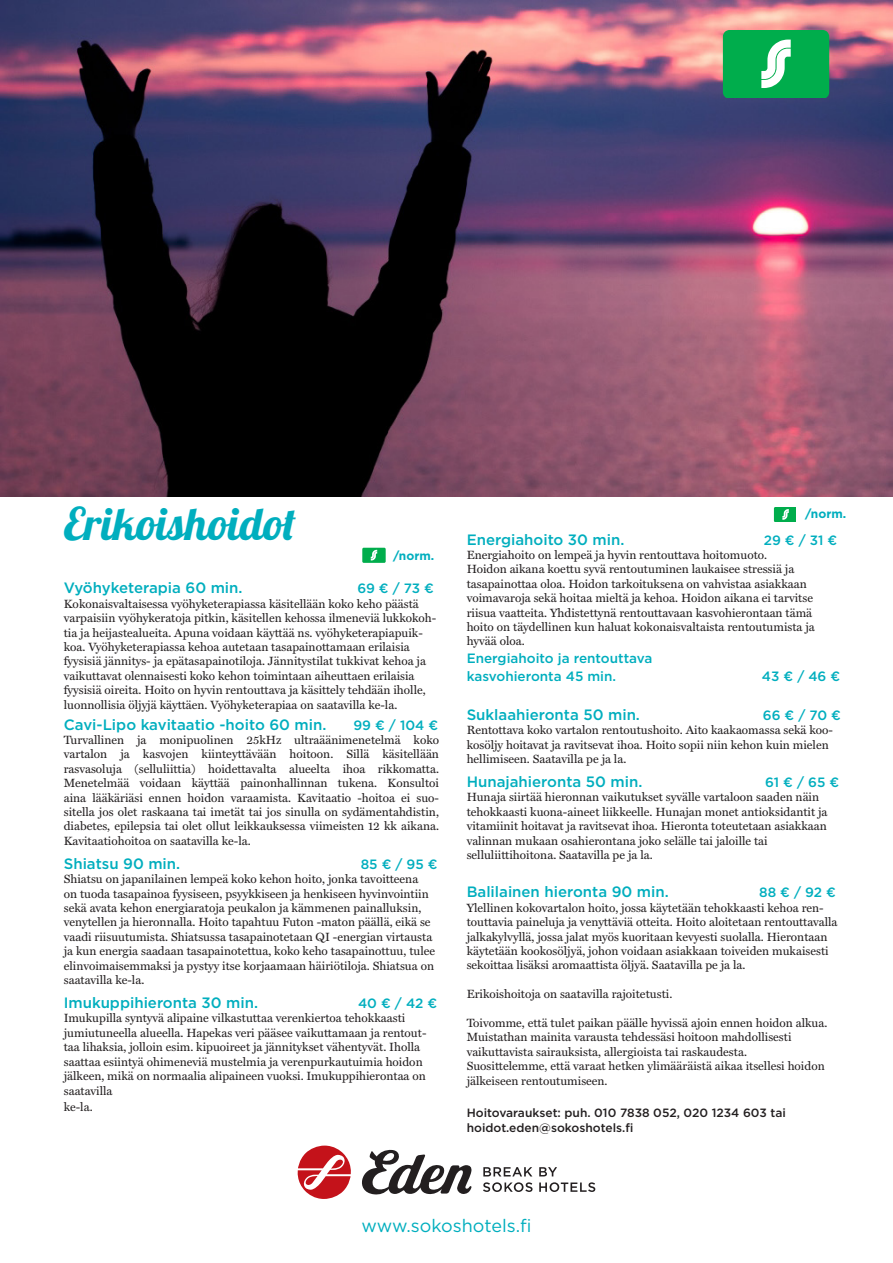
<style>
.page{position:relative;width:893px;height:1263px;background:#fff}
.page>*{position:absolute;margin:0;border:0;box-sizing:border-box;transform-origin:0 0}
.t1{font:45px "Lobster 1.4";color:#00aebe}
.t2{font:18px "Gotham";color:#00aebe}
.t3{font:500 15px "Gotham";color:#00aebe}
.t4{font:500 13.5px "Gotham";color:#00aebe}
.t5{font:12px/14.4px "Miller Text";color:#231f20}
.t6{font:500 12px "Gotham";color:#231f20}
.t7{font:700 12px "Gotham";color:#00aebe}
</style>
<div class="page">
<svg style="left:298px;top:1145px;width:53px;height:54px"></svg>
<svg style="left:362px;top:1149px;width:110px;height:46px"></svg>
<svg style="left:483px;top:1167px;width:49px;height:9px"></svg>
<svg style="left:539px;top:1167px;width:18px;height:9px"></svg>
<svg style="left:483px;top:1182px;width:49px;height:10px"></svg>
<svg style="left:539px;top:1182px;width:56px;height:10px"></svg>
<svg style="left:774px;top:507px;width:22px;height:15px"></svg>
<div style="left:362px;top:548px;width:24px;height:14px;background:#00ad4c"></div>
<svg style="left:371px;top:550px;width:6px;height:10px"></svg>
<img style="left:0;top:0;width:893px;height:496px">
<svg style="left:723px;top:30px;width:106px;height:68px;background:#1db560"></svg>
<p class="t1" style="left:64px;top:495px;width:234px">Erikoishoidot</p>
<p class="t7" style="left:393px;top:547px;width:43px">/norm.</p>
<p class="t3" style="left:64px;top:578px;width:180px">Vyöhyketerapia 60 min.</p>
<p class="t4" style="left:357px;top:580px;width:78px">69 € / 73 €</p>
<p class="t5" style="left:64px;top:597px;width:374px">Kokonaisvaltaisessa vyöhyketerapiassa käsitellään koko keho päästä varpaisiin vyöhykeratoja pitkin, käsitellen kehossa ilmeneviä lukkokoh&shy;tia ja heijastealueita. Apuna voidaan käyttää ns. vyöhyketerapiapuik&shy;koa. Vyöhyketerapiassa kehoa autetaan tasapainottamaan erilaisia fyysisiä jännitys- ja epätasapainotiloja. Jännitystilat tukkivat kehoa ja vaikuttavat olennaisesti koko kehon toimintaan aiheuttaen erilaisia fyysisiä oireita. Hoito on hyvin rentouttava ja käsittely tehdään iholle, luonnollisia öljyjä käyttäen. Vyöhyketerapiaa on saatavilla ke-la.</p>
<p class="t3" style="left:64px;top:714px;width:264px">Cavi-Lipo kavitaatio -hoito 60 min.</p>
<p class="t4" style="left:353px;top:716px;width:86px">99 € / 104 €</p>
<p class="t5" style="left:64px;top:733px;width:377px">Turvallinen ja monipuolinen 25kHz ultraäänimenetelmä koko</p>
<p class="t5" style="left:64px;top:747px;width:377px">vartalon ja kasvojen kiinteyttävään hoitoon. Sillä käsitellään</p>
<p class="t5" style="left:64px;top:762px;width:377px;text-align:justify">rasvasoluja (selluliittia) hoidettavalta alueelta ihoa rikkomatta.<br>Menetelmää voidaan käyttää painonhallinnan tukena. Konsultoi aina lääkäriäsi ennen hoidon varaamista. Kavitaatio -hoitoa ei suo&shy;sitella jos olet raskaana tai imetät tai jos sinulla on sydämentahdistin,</p>
<p class="t5" style="left:64px;top:819px;width:377px">diabetes, epilepsia tai olet ollut leikkauksessa viimeisten 12 kk aikana.</p>
<p class="t5" style="left:64px;top:834px;width:188px">Kavitaatiohoitoa on saatavilla ke-la.</p>
<p class="t3" style="left:64px;top:854px;width:118px">Shiatsu 90 min.</p>
<p class="t4" style="left:361px;top:855px;width:78px">85 € / 95 €</p>
<p class="t5" style="left:64px;top:872px;width:373px">Shiatsu on japanilainen lempeä koko kehon hoito, jonka tavoitteena<br>on tuoda tasapainoa fyysiseen, psyykkiseen ja henkiseen hyvinvointiin sekä avata kehon energiaratoja peukalon ja kämmenen painalluksin, venytellen ja hieronnalla. Hoito tapahtuu Futon -maton päällä, eikä se vaadi riisuutumista. Shiatsussa tasapainotetaan QI -energian virtausta ja kun energia saadaan tasapainotettua, koko keho tasapainottuu, tulee elinvoimaisemmaksi ja pystyy itse korjaamaan häiriötiloja. Shiatsua on saatavilla ke-la.</p>
<p class="t3" style="left:64px;top:993px;width:196px">Imukuppihieronta 30 min.</p>
<p class="t4" style="left:358px;top:994px;width:81px">40 € / 42 €</p>
<p class="t5" style="left:64px;top:1011px;width:364px">Imukupilla syntyvä alipaine vilkastuttaa verenkiertoa tehokkaasti jumiutuneella alueella. Hapekas veri pääsee vaikuttamaan ja rentout&shy;taa lihaksia, jolloin esim. kipuoireet ja jännitykset vähentyvät. Iholla saattaa esiintyä ohimeneviä mustelmia ja verenpurkautuimia hoidon jälkeen, mikä on normaalia alipaineen vuoksi. Imukuppihierontaa on saatavilla</p>
<p class="t5" style="left:64px;top:1100px;width:30px">ke-la.</p>
<p class="t7" style="left:805px;top:506px;width:43px">/norm.</p>
<p class="t3" style="left:467px;top:529px;width:159px">Energiahoito 30 min.</p>
<p class="t4" style="left:764px;top:531px;width:75px">29 € / 31 €</p>
<p class="t5" style="left:467px;top:548px;width:302px">Energiahoito on lempeä ja hyvin rentouttava hoitomuoto.</p>
<p class="t5" style="left:467px;top:562px;width:329px">Hoidon aikana koettu syvä rentoutuminen laukaisee stressiä ja</p>
<p class="t5" style="left:467px;top:577px;width:342px">tasapainottaa oloa. Hoidon tarkoituksena on vahvistaa asiakkaan</p>
<p class="t5" style="left:467px;top:591px;width:348px">voimavaroja sekä hoitaa mieltä ja kehoa. Hoidon aikana ei tarvitse</p>
<p class="t5" style="left:467px;top:606px;width:347px">riisua vaatteita. Yhdistettynä rentouttavaan kasvohierontaan tämä</p>
<p class="t5" style="left:467px;top:620px;width:350px">hoito on täydellinen kun haluat kokonaisvaltaista rentoutumista ja</p>
<p class="t5" style="left:467px;top:634px;width:60px">hyvää oloa.</p>
<p class="t4" style="left:467px;top:650px;width:187px">Energiahoito ja rentouttava</p>
<p class="t4" style="left:467px;top:668px;width:151px">kasvohieronta 45 min.</p>
<p class="t4" style="left:762px;top:668px;width:80px">43 € / 46 €</p>
<p class="t3" style="left:467px;top:705px;width:175px">Suklaahieronta 50 min.</p>
<p class="t4" style="left:763px;top:706px;width:80px">66 € / 70 €</p>
<p class="t5" style="left:467px;top:723px;width:368px">Rentottava koko vartalon rentoutushoito. Aito kaakaomassa sekä koo&shy;kosöljy hoitavat ja ravitsevat ihoa. Hoito sopii niin kehon kuin mielen hellimiseen. Saatavilla pe ja la.</p>
<p class="t3" style="left:467px;top:772px;width:177px">Hunajahieronta 50 min.</p>
<p class="t4" style="left:765px;top:773px;width:75px">61 € / 65 €</p>
<p class="t5" style="left:467px;top:790px;width:362px">Hunaja siirtää hieronnan vaikutukset syvälle vartaloon saaden näin tehokkaasti kuona-aineet liikkeelle. Hunajan monet antioksidantit ja vitamiinit hoitavat ja ravitsevat ihoa. Hieronta toteutetaan asiakkaan valinnan mukaan osahierontana joko selälle tai jaloille tai selluliittihoitona. Saatavilla pe ja la.</p>
<p class="t3" style="left:467px;top:882px;width:204px">Balilainen hieronta 90 min.</p>
<p class="t4" style="left:759px;top:884px;width:78px">88 € / 92 €</p>
<p class="t5" style="left:467px;top:901px;width:372px">Ylellinen kokovartalon hoito, jossa käytetään tehokkaasti kehoa ren&shy;touttavia paineluja ja venyttäviä otteita. Hoito aloitetaan rentouttavalla jalkakylvyllä, jossa jalat myös kuoritaan kevyesti suolalla. Hierontaan käytetään kookosöljyä, johon voidaan asiakkaan toiveiden mukaisesti sekoittaa lisäksi aromaattista öljyä. Saatavilla pe ja la.</p>
<p class="t5" style="left:467px;top:987px;width:207px">Erikoishoitoja on saatavilla rajoitetusti.</p>
<p class="t5" style="left:467px;top:1016px;width:362px">Toivomme, että tulet paikan päälle hyvissä ajoin ennen hoidon alkua.<br>Muistathan mainita varausta tehdessäsi hoitoon mahdollisesti</p>
<p class="t5" style="left:467px;top:1045px;width:282px">vaikuttavista sairauksista, allergioista tai raskaudesta.</p>
<p class="t5" style="left:467px;top:1059px;width:360px">Suosittelemme, että varaat hetken ylimääräistä aikaa itsellesi hoidon jälkeiseen rentoutumiseen.</p>
<p class="t6" style="left:467px;top:1105px;width:321px">Hoitovaraukset: puh. 010 7838 052, 020 1234 603 tai</p>
<p class="t6" style="left:467px;top:1119px;width:168px">hoidot.eden@sokoshotels.fi</p>
<p class="t2" style="left:362px;top:1214px;width:171px">www.sokoshotels.fi</p>
</div>
